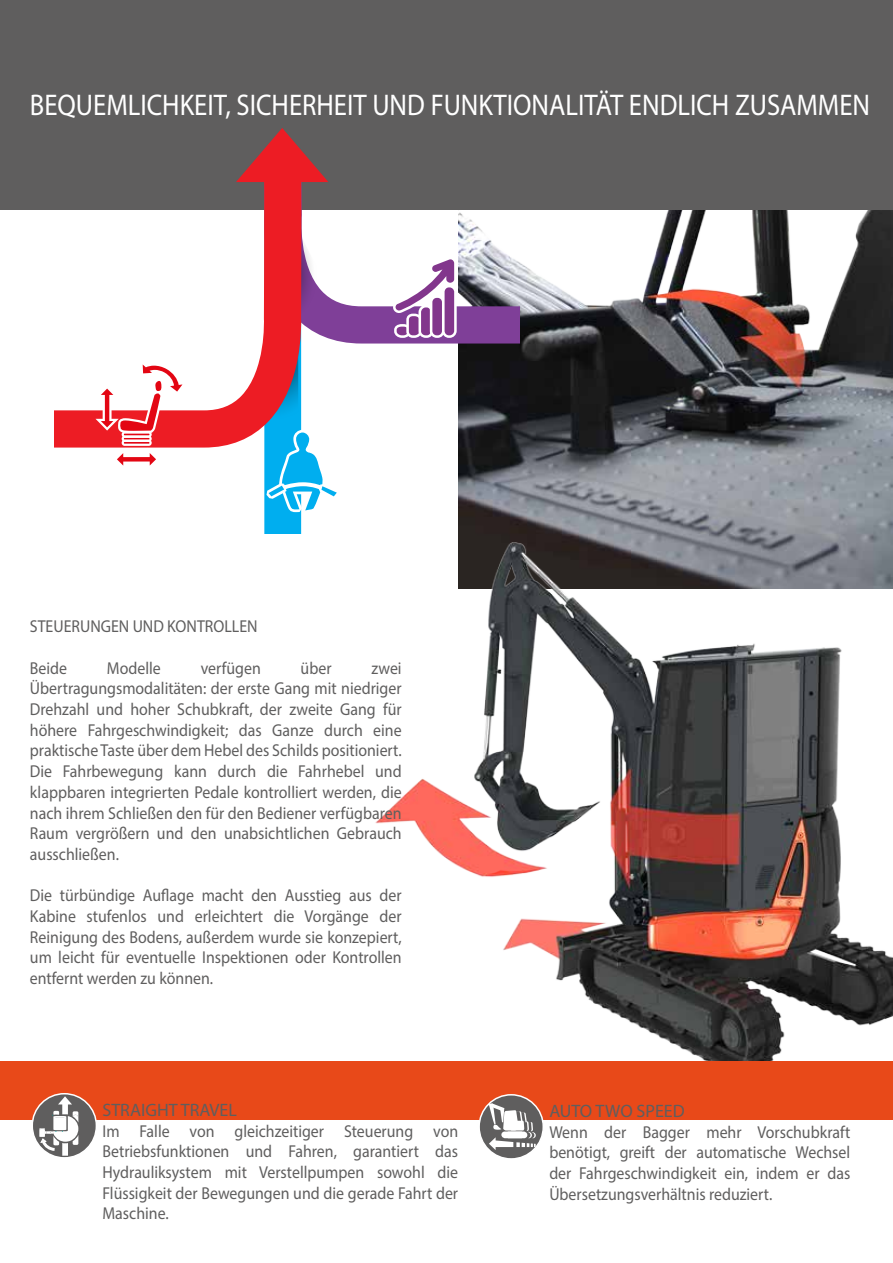
<style>
.page{position:relative;width:893px;height:1263px;background:#fff}
.page>*{position:absolute;margin:0;border:0;box-sizing:border-box;transform-origin:0 0}
.t1{font:30px "Myriad Pro";color:#fff;scale:.89 1}
.t2{font:18px "Myriad Pro";color:#5f5e5e}
.testi_ristretti{font:17.25px/20.7px "Myriad Pro";color:#5f5e5e;text-align:justify;scale:.92 1}
</style>
<div class="page">
<img style="left:519px;top:209px;width:374px;height:267px">
<img style="left:369px;top:476px;width:524px;height:644px">
<div style="left:0;top:0;width:893px;height:209px;background:#5f5e5e"></div>
<svg style="left:55px;top:209px;width:175px;height:239px"></svg>
<svg style="left:230px;top:128px;width:289px;height:406px"></svg>
<svg style="left:95px;top:359px;width:92px;height:107px"></svg>
<div style="left:0;top:1095px;width:893px;height:24px;background:#e84919"></div>
<div style="left:0;top:1086px;width:893px;height:24px;background:#e84919"></div>
<div style="left:0;top:1062px;width:893px;height:24px;background:#e84919"></div>
<div style="left:32px;top:1094px;width:64px;height:64px;background:#5f5e5e;border-radius:50%"></div>
<div style="left:32px;top:1093px;width:65px;height:65px;border:2px solid #fff;border-radius:50%"></div>
<div style="left:479px;top:1095px;width:64px;height:64px;background:#5f5e5e;border-radius:50%"></div>
<div style="left:478px;top:1094px;width:66px;height:66px;border:2px solid #fff;border-radius:50%"></div>
<svg style="left:39px;top:1096px;width:39px;height:59px"></svg>
<svg style="left:489px;top:1103px;width:47px;height:47px"></svg>
<p class="t1" style="left:30px;top:86px;width:945px">BEQUEMLICHKEIT, SICHERHEIT UND FUNKTIONALITÄT ENDLICH ZUSAMMEN</p>
<p class="testi_ristretti" style="left:30px;top:616px;width:249px">STEUERUNGEN UND KONTROLLEN</p>
<p class="testi_ristretti" style="left:30px;top:657px;width:42px">Beide</p>
<p class="testi_ristretti" style="left:107px;top:657px;width:60px">Modelle</p>
<p class="testi_ristretti" style="left:201px;top:657px;width:67px">verfügen</p>
<p class="testi_ristretti" style="left:301px;top:657px;width:35px">über</p>
<p class="testi_ristretti" style="left:30px;top:657px;width:406px;text-indent:341px">zwei Übertragungsmodalitäten: der erste Gang mit niedriger Drehzahl und hoher Schubkraft, der zweite Gang für höhere Fahrgeschwindigkeit; das Ganze durch eine praktische Taste über dem Hebel des Schilds positioniert.</p>
<p class="testi_ristretti" style="left:30px;top:761px;width:406px">Die Fahrbewegung kann durch die Fahrhebel und klappbaren integrierten Pedale kontrolliert werden, die nach ihrem Schließen den für den Bediener verfügbaren Raum vergrößern und den unabsichtlichen Gebrauch ausschließen.</p>
<p class="testi_ristretti" style="left:30px;top:885px;width:406px">Die türbündige Auflage macht den Ausstieg aus der Kabine stufenlos und erleichtert die Vorgänge der Reinigung des Bodens, außerdem wurde sie konzepiert, um leicht für eventuelle Inspektionen oder Kontrollen entfernt werden zu können.</p>
<p class="t2" style="left:102px;top:1099px;width:136px">STRAIGHT TRAVEL</p>
<p class="testi_ristretti" style="left:102px;top:1120px;width:388px">Im Falle von gleichzeitiger Steuerung von Betriebsfunktionen und Fahren, garantiert das Hydrauliksystem mit Verstellpumpen sowohl die Flüssigkeit der Bewegungen und die gerade Fahrt der Maschine.</p>
<p class="t2" style="left:549px;top:1100px;width:137px">AUTO TWO SPEED</p>
<p class="testi_ristretti" style="left:549px;top:1121px;width:329px">Wenn der Bagger mehr Vorschubkraft benötigt, greift der automatische Wechsel der Fahrgeschwindigkeit ein, indem er das Übersetzungsverhältnis reduziert.</p>
</div>
